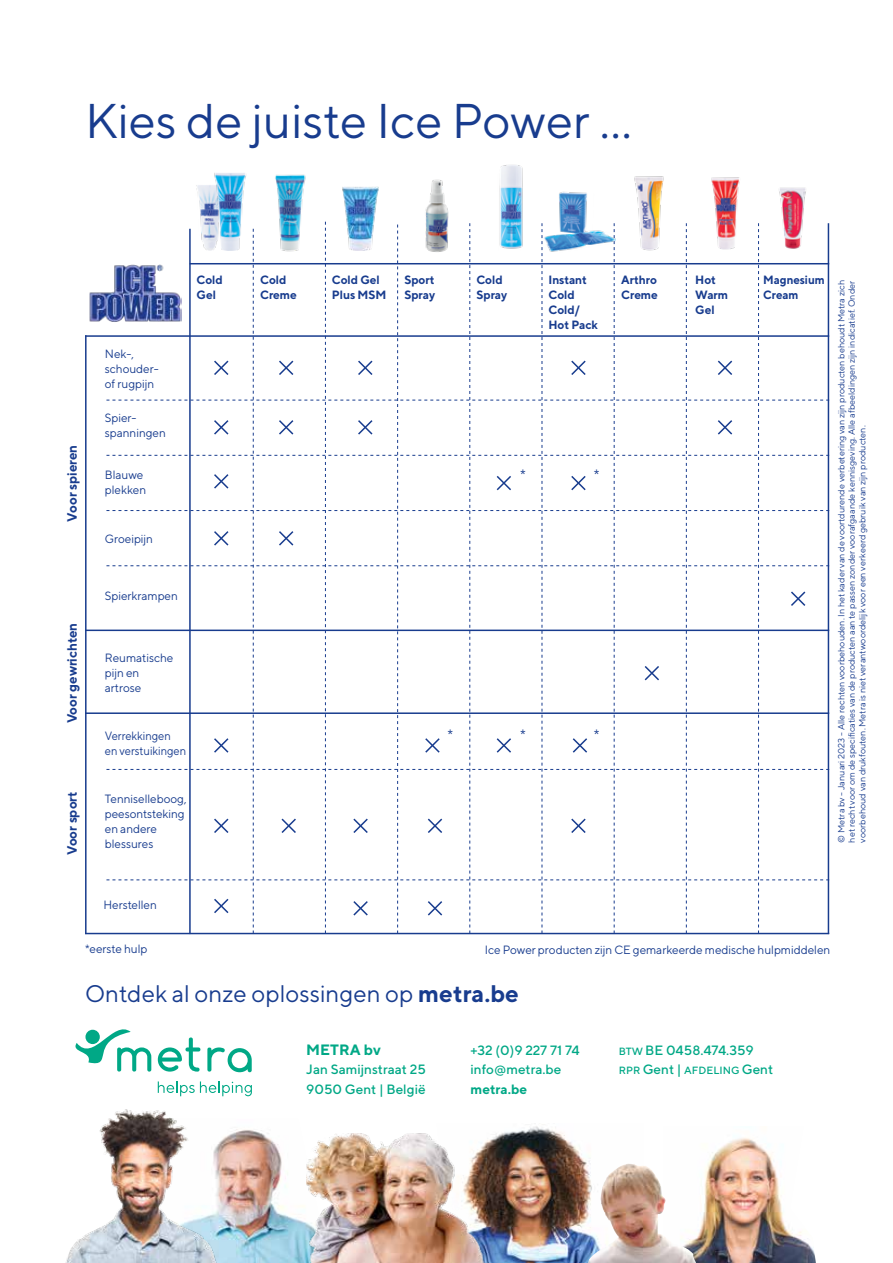
<style>
.page{position:relative;width:893px;height:1263px;background:#fff}
.page>*{position:absolute;margin:0;border:0;box-sizing:border-box;transform-origin:0 0}
.t1{font:48.75px "TT Norms";color:#183c8e}
.t2{font:24px "TT Norms";color:#183c8e}
.t3{font:700 15px "TT Norms";color:#00a886}
.t4{font:15px "TT Norms";color:#183c8e}
.t5{font:500 13.5px/19.5px "TT Norms";color:#00a886}
.t6{font:700 13.5px "TT Norms";letter-spacing:-.005em;color:#183c8e}
.t7{font:700 13.5px "TT Norms";color:#00a886}
.t8{font:12px/15px "TT Norms";letter-spacing:-.005em;color:#183c8e}
.t9{font:700 12px/15px "TT Norms";letter-spacing:-.005em;color:#183c8e}
.t10{font:12px/15px "TT Norms";letter-spacing:-.005em;color:#183c8e;scale:.93 1}
.t11{font:700 12px/15px "TT Norms";letter-spacing:-.005em;color:#183c8e;scale:.95 1}
.t12{font:500 10.5px "TT Norms";color:#00a886}
.t13{font:9px/10.5px "TT Norms";color:#183c8e;text-align:justify}
.s1{font-weight:700}
.s2{font-size:10.5px}
.s3{font-size:13.5px}
</style>
<div class="page">
<img style="left:485px;top:1126px;width:158px;height:137px">
<img style="left:219px;top:1129px;width:87px;height:134px">
<img style="left:663px;top:1138px;width:153px;height:125px">
<img style="left:65px;top:1109px;width:154px;height:154px">
<img style="left:306px;top:1133px;width:179px;height:130px">
<img style="left:600px;top:1163px;width:28px;height:59px">
<img style="left:89px;top:292px;width:17px;height:30px">
<hr style="left:85px;top:630px;width:744px;height:1px;background:#183c8e">
<hr style="left:85px;top:712px;width:744px;height:2px;background:#183c8e">
<hr style="left:85px;top:933px;width:744px;height:1px;background:#183c8e">
<hr style="left:85px;top:335px;width:744px;height:2px;background:#183c8e">
<hr style="left:85px;top:335px;width:2px;height:599px;background:#183c8e">
<img style="left:196px;top:185px;width:15px;height:37px">
<img style="left:342px;top:186px;width:37px;height:36px">
<img style="left:211px;top:173px;width:35px;height:49px">
<img style="left:275px;top:174px;width:31px;height:48px">
<img style="left:425px;top:179px;width:24px;height:43px">
<img style="left:499px;top:165px;width:24px;height:57px">
<img style="left:559px;top:191px;width:28px;height:31px">
<img style="left:634px;top:176px;width:30px;height:46px">
<img style="left:711px;top:177px;width:29px;height:45px">
<img style="left:779px;top:187px;width:27px;height:35px">
<svg style="left:106px;top:222px;width:723px;height:711px"></svg>
<svg style="left:75px;top:1029px;width:76px;height:43px"></svg>
<svg style="left:158px;top:1037px;width:42px;height:34px"></svg>
<svg style="left:207px;top:1047px;width:45px;height:25px"></svg>
<svg style="left:158px;top:1081px;width:94px;height:15px"></svg>
<h1 class="t1" style="left:85px;top:91px;width:548px">Kies de juiste Ice Power ...</h1>
<h3 class="t6" style="left:64px;top:521px;width:78px;rotate:-90deg">Voor spieren</h3>
<h3 class="t6" style="left:64px;top:723px;width:102px;rotate:-90deg">Voor gewrichten</h3>
<h3 class="t6" style="left:64px;top:855px;width:65px;rotate:-90deg">Voor sport</h3>
<h3 class="t8" style="left:105px;top:346px;width:55px">Nek-, schouder&shy;of rugpijn</h3>
<h3 class="t8" style="left:105px;top:410px;width:62px">Spier&shy;spanningen</h3>
<h3 class="t8" style="left:105px;top:467px;width:43px">Blauwe plekken</h3>
<h3 class="t8" style="left:105px;top:531px;width:50px">Groeipijn</h3>
<h3 class="t8" style="left:105px;top:588px;width:75px">Spierkrampen</h3>
<h3 class="t9" style="left:197px;top:272px;width:28px">Cold<br>Gel</h3>
<h3 class="t9" style="left:260px;top:272px;width:38px">Cold<br>Creme</h3>
<h3 class="t9" style="left:332px;top:272px;width:56px">Cold Gel<br>Plus MSM</h3>
<h3 class="t9" style="left:404px;top:272px;width:32px">Sport<br>Spray</h3>
<h3 class="t9" style="left:476px;top:272px;width:32px">Cold<br>Spray</h3>
<h3 class="t9" style="left:548px;top:272px;width:51px">Instant<br>Cold<br>Cold/<br>Hot Pack</h3>
<h3 class="t9" style="left:621px;top:272px;width:38px">Arthro<br>Creme</h3>
<h3 class="t9" style="left:695px;top:272px;width:34px">Hot<br>Warm<br>Gel</h3>
<h3 class="t11" style="left:763px;top:272px;width:66px">Magnesium<br>Cream</h3>
<h3 class="t4" style="left:520px;top:465px;width:7px">*</h3>
<h3 class="t4" style="left:594px;top:465px;width:7px">*</h3>
<h3 class="t8" style="left:105px;top:650px;width:70px">Reumatische pijn en artrose</h3>
<h3 class="t10" style="left:105px;top:728px;width:89px">Verrekkingen en verstuikingen</h3>
<h3 class="t8" style="left:105px;top:791px;width:83px">Tenniselleboog, peesontsteking en andere blessures</h3>
<h3 class="t4" style="left:448px;top:726px;width:7px">*</h3>
<h3 class="t4" style="left:520px;top:726px;width:7px">*</h3>
<h3 class="t4" style="left:594px;top:726px;width:7px">*</h3>
<p class="t13" style="left:836px;top:843px;width:564px;rotate:-90deg">© Metra bv - Januari 2023 - Alle rechten voorbehouden. In het kader van de voortdurende verbetering van zijn producten behoudt Metra zich het recht voor om de specificaties van de producten aan te passen zonder voorafgaande kennisgeving. Alle afbeeldingen zijn indicatief. Onder voorbehoud van drukfouten. Metra is niet verantwoordelijk voor een verkeerd gebruik van zijn producten.</p>
<h3 class="t8" style="left:103px;top:897px;width:55px">Herstellen</h3>
<h3 class="t8" style="left:85px;top:941px;width:64px">*eerste hulp</h3>
<h3 class="t8" style="left:485px;top:942px;width:347px">Ice Power producten zijn CE gemarkeerde medische hulpmiddelen</h3>
<h2 class="t2" style="left:85px;top:978px;width:435px">Ontdek al onze oplossingen op <span class="s1">metra.be</span></h2>
<h3 class="t3" style="left:306px;top:1040px;width:76px">METRA bv</h3>
<h3 class="t5" style="left:306px;top:1059px;width:121px">Jan Samijnstraat 25<br>9050 Gent | België</h3>
<h3 class="t5" style="left:470px;top:1040px;width:111px">+32 (0)9 227 71 74 info@metra.be</h3>
<h3 class="t7" style="left:470px;top:1081px;width:58px">metra.be</h3>
<h3 class="t5" style="left:619px;top:1040px;width:136px"><span class="s2">BTW</span> BE 0458.474.359</h3>
<p class="t12" style="left:619px;top:1063px;width:156px">RPR <span class="s3">Gent |</span> AFDELING <span class="s3">Gent</span></p>
</div>
